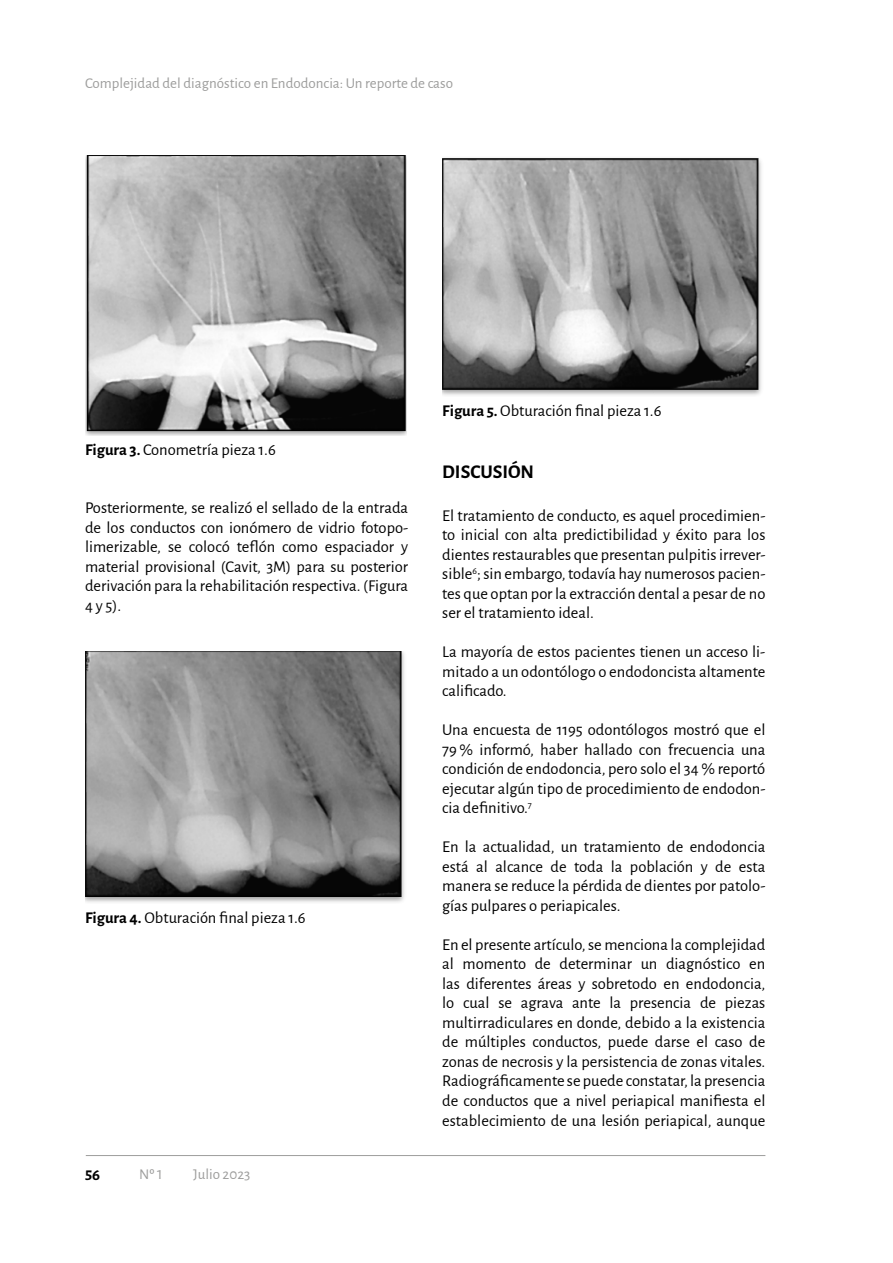
<style>
.page{position:relative;width:893px;height:1263px;background:#fff}
.page>*{position:absolute;margin:0;border:0;box-sizing:border-box;transform-origin:0 0}
.t1{font:700 19.5px "Alegreya Sans";color:#000}
.t2{font:16.5px/19.5px "Alegreya Sans";color:#000;text-align:justify}
.t3{font:700 16.5px "Alegreya Sans";color:#000}
.t4{font:15px "Alegreya Sans";color:#9d9d9c}
.s1{font-weight:700}
</style>
<div class="page">
<hr style="left:86px;top:1155px;width:679px;height:1px;background:#9d9d9c">
<img style="left:85px;top:155px;width:321px;height:280px">
<img style="left:85px;top:651px;width:320px;height:251px">
<img style="left:442px;top:158px;width:320px;height:238px">
<p class="t4" style="left:85px;top:73px;width:370px">Complejidad del diagnóstico en Endodoncia: Un reporte de caso</p>
<p class="t2" style="left:85px;top:439px;width:192px"><span class="s1">Figura 3.</span> Conometría pieza 1.6</p>
<p class="t2" style="left:85px;top:497px;width:325px">Posteriormente, se realizó el sellado de la entrada de los conductos con ionómero de vidrio fotopo&shy;limerizable, se colocó teflón como espaciador y material provisional (Cavit, 3M) para su posterior derivación para la rehabilitación respectiva. (Figura 4 y 5).</p>
<p class="t2" style="left:85px;top:907px;width:222px"><span class="s1">Figura 4.</span> Obturación final pieza 1.6</p>
<p class="t3" style="left:85px;top:1162px;width:17px">56</p>
<p class="t4" style="left:139px;top:1163px;width:25px">No 1</p>
<p class="t4" style="left:193px;top:1163px;width:59px">Julio 2023</p>
<p class="t2" style="left:442px;top:400px;width:221px"><span class="s1">Figura 5.</span> Obturación final pieza 1.6</p>
<p class="t1" style="left:442px;top:457px;width:93px">DISCUSIÓN</p>
<p class="t2" style="left:442px;top:505px;width:325px">El tratamiento de conducto, es aquel procedimien&shy;to inicial con alta predictibilidad y éxito para los dientes restaurables que presentan pulpitis irrever&shy;sible<sup>6</sup>; sin embargo, todavía hay numerosos pacien&shy;tes que optan por la extracción dental a pesar de no ser el tratamiento ideal.</p>
<p class="t2" style="left:442px;top:641px;width:325px">La mayoría de estos pacientes tienen un acceso li&shy;mitado a un odontólogo o endodoncista altamente calificado.</p>
<p class="t2" style="left:442px;top:719px;width:325px">Una encuesta de 1195 odontólogos mostró que el 79 % informó, haber hallado con frecuencia una condición de endodoncia, pero solo el 34 % reportó ejecutar algún tipo de procedimiento de endodon&shy;cia definitivo.<sup>7</sup></p>
<p class="t2" style="left:442px;top:836px;width:325px">En la actualidad, un tratamiento de endodoncia está al alcance de toda la población y de esta manera se reduce la pérdida de dientes por patolo&shy;gías pulpares o periapicales.</p>
<p class="t2" style="left:442px;top:934px;width:325px">En el presente artículo, se menciona la complejidad al momento de determinar un diagnóstico en las diferentes áreas y sobretodo en endodoncia, lo cual se agrava ante la presencia de piezas multirradiculares en donde, debido a la existencia de múltiples conductos, puede darse el caso de zonas de necrosis y la persistencia de zonas vitales.<br>Radiográficamente se puede constatar, la presencia de conductos que a nivel periapical manifiesta el establecimiento de una lesión periapical, aunque</p>
</div>
